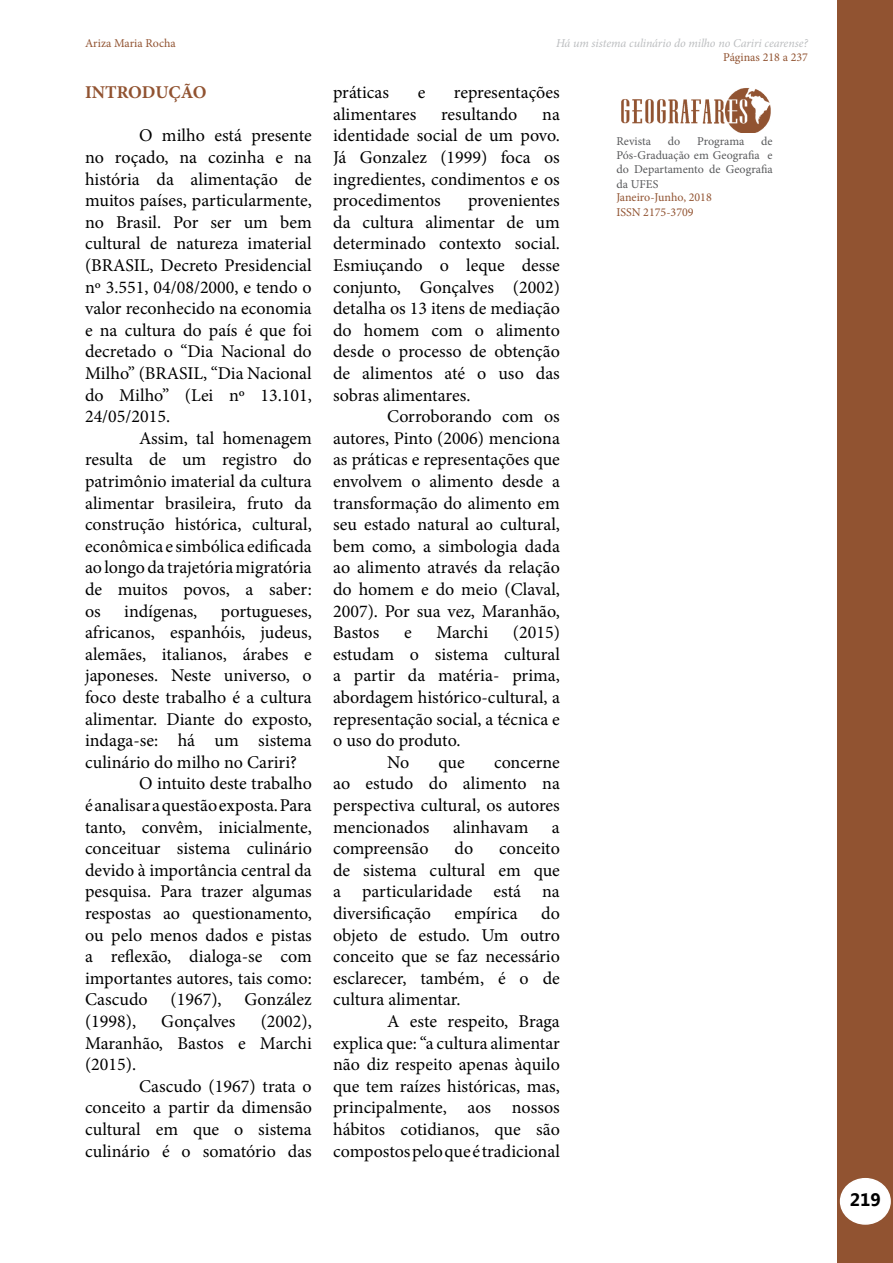
<style>
.page{position:relative;width:893px;height:1263px;background:#fff}
.page>*{position:absolute;margin:0;border:0;box-sizing:border-box;transform-origin:0 0}
.t1{font:18px/21.6px "Minion Pro";color:#000;text-align:justify}
.t2{font:700 18px "Minion Pro";color:#915331}
.t3{font:700 18px "Segoe UI";color:#000}
.t4{font:12px/14.4px "Minion Pro";color:#58595b;text-align:justify}
.t5{font:12px/14.4px "Minion Pro";color:#915331}
.t6{font:italic 12px "Minion Pro";letter-spacing:-.005em;color:#bcbec0}
</style>
<div class="page">
<div style="left:838px;top:0;width:55px;height:1263px;background:#915331"></div>
<div style="left:841px;top:1179px;width:49px;height:45px;background:#fff;border-radius:50%"></div>
<div style="left:840px;top:1178px;width:51px;height:47px;border:2px solid #fff;border-radius:50%"></div>
<img style="left:621px;top:88px;width:150px;height:45px">
<p class="t5" style="left:85px;top:36px;width:92px">Ariza Maria Rocha</p>
<p class="t2" style="left:85px;top:80px;width:123px">INTRODUÇÃO</p>
<p class="t1" style="left:85px;top:125px;width:228px;text-indent:54px">O milho está presente no roçado, na cozinha e na história da alimentação de muitos países, particularmente, no Brasil. Por ser um bem cultural de natureza imaterial (BRASIL, Decreto Presidencial nº 3.551, 04/08/2000, e tendo o valor reconhecido na economia e na cultura do país é que foi decretado o “Dia Nacional do Milho” (BRASIL, “Dia Nacional do Milho” (Lei nº 13.101, 24/05/2015.</p>
<p class="t1" style="left:85px;top:427px;width:228px;text-indent:54px">Assim, tal homenagem resulta de um registro do patrimônio imaterial da cultura alimentar brasileira, fruto da construção histórica, cultural, econômica e simbólica edificada ao longo da trajetória migratória de muitos povos, a saber: os</p>
<p class="t1" style="left:124px;top:600px;width:75px">indígenas,</p>
<p class="t1" style="left:221px;top:600px;width:93px">portugueses,</p>
<p class="t1" style="left:85px;top:622px;width:228px">africanos, espanhóis, judeus,</p>
<p class="t1" style="left:85px;top:643px;width:228px">alemães, italianos, árabes e</p>
<p class="t1" style="left:85px;top:665px;width:228px">japoneses. Neste universo, o</p>
<p class="t1" style="left:85px;top:686px;width:228px">foco deste trabalho é a cultura</p>
<p class="t1" style="left:85px;top:708px;width:228px">alimentar. Diante do exposto,</p>
<p class="t1" style="left:85px;top:730px;width:228px">indaga-se: há um sistema</p>
<p class="t1" style="left:85px;top:751px;width:214px">culinário do milho no Cariri?</p>
<p class="t1" style="left:139px;top:773px;width:174px">O intuito deste trabalho</p>
<p class="t1" style="left:85px;top:794px;width:228px">é analisar a questão exposta. Para</p>
<p class="t1" style="left:85px;top:816px;width:228px">tanto, convêm, inicialmente,</p>
<p class="t1" style="left:85px;top:838px;width:228px">conceituar sistema culinário</p>
<p class="t1" style="left:85px;top:859px;width:228px">devido à importância central da</p>
<p class="t1" style="left:85px;top:881px;width:228px">pesquisa. Para trazer algumas</p>
<p class="t1" style="left:85px;top:902px;width:228px">respostas ao questionamento,</p>
<p class="t1" style="left:85px;top:924px;width:228px">ou pelo menos dados e pistas</p>
<p class="t1" style="left:85px;top:946px;width:228px">a reflexão, dialoga-se com</p>
<p class="t1" style="left:85px;top:967px;width:228px">importantes autores, tais como:</p>
<p class="t1" style="left:85px;top:989px;width:64px">Cascudo</p>
<p class="t1" style="left:171px;top:989px;width:53px">(1967),</p>
<p class="t1" style="left:245px;top:989px;width:69px">González</p>
<p class="t1" style="left:85px;top:1010px;width:53px">(1998),</p>
<p class="t1" style="left:161px;top:1010px;width:76px">Gonçalves</p>
<p class="t1" style="left:85px;top:1010px;width:228px;text-indent:176px">(2002), Maranhão, Bastos e Marchi (2015).</p>
<p class="t1" style="left:85px;top:1075px;width:228px;text-indent:54px">Cascudo (1967) trata o conceito a partir da dimensão cultural em que o sistema culinário é o somatório das</p>
<p class="t6" style="left:556px;top:35px;width:253px">Há um sistema culinário do milho no Cariri cearense?</p>
<p class="t5" style="left:723px;top:50px;width:86px">Páginas 218 a 237</p>
<p class="t1" style="left:333px;top:82px;width:57px">práticas</p>
<p class="t1" style="left:418px;top:82px;width:9px">e</p>
<p class="t1" style="left:454px;top:82px;width:107px">representações</p>
<p class="t1" style="left:333px;top:103px;width:85px">alimentares</p>
<p class="t1" style="left:441px;top:103px;width:78px">resultando</p>
<p class="t1" style="left:333px;top:103px;width:228px;text-indent:209px">na identidade social de um povo.<br>Já Gonzalez (1999) foca os ingredientes, condimentos e os procedimentos</p>
<p class="t1" style="left:333px;top:190px;width:228px;text-indent:135px">provenientes da cultura alimentar de um determinado contexto social.<br>Esmiuçando o leque desse conjunto, Gonçalves (2002) detalha os 13 itens de mediação do homem com o alimento desde o processo de obtenção de alimentos até o uso das sobras alimentares.</p>
<p class="t1" style="left:333px;top:406px;width:228px;text-indent:54px">Corroborando com os autores, Pinto (2006) menciona as práticas e representações que envolvem o alimento desde a transformação do alimento em seu estado natural ao cultural, bem como, a simbologia dada ao alimento através da relação do homem e do meio (Claval, 2007). Por sua vez, Maranhão, Bastos</p>
<p class="t1" style="left:404px;top:622px;width:9px">e</p>
<p class="t1" style="left:436px;top:622px;width:53px">Marchi</p>
<p class="t1" style="left:513px;top:622px;width:49px">(2015)</p>
<p class="t1" style="left:333px;top:643px;width:228px">estudam o sistema cultural</p>
<p class="t1" style="left:333px;top:665px;width:228px">a partir da matéria- prima,</p>
<p class="t1" style="left:333px;top:686px;width:228px">abordagem histórico-cultural, a</p>
<p class="t1" style="left:333px;top:708px;width:228px">representação social, a técnica e</p>
<p class="t1" style="left:333px;top:730px;width:129px">o uso do produto.</p>
<p class="t1" style="left:387px;top:751px;width:24px">No</p>
<p class="t1" style="left:438px;top:751px;width:28px">que</p>
<p class="t1" style="left:333px;top:751px;width:228px;text-indent:161px">concerne ao estudo do alimento na perspectiva cultural, os autores mencionados</p>
<p class="t1" style="left:453px;top:816px;width:77px">alinhavam</p>
<p class="t1" style="left:552px;top:816px;width:9px">a</p>
<p class="t1" style="left:333px;top:838px;width:97px">compreensão</p>
<p class="t1" style="left:454px;top:838px;width:20px">do</p>
<p class="t1" style="left:333px;top:838px;width:228px;text-indent:166px">conceito de sistema cultural em que a particularidade está na diversificação</p>
<p class="t1" style="left:333px;top:902px;width:228px;text-indent:208px">do objeto de estudo. Um outro conceito que se faz necessário esclarecer, também, é o de cultura alimentar.</p>
<p class="t1" style="left:333px;top:1010px;width:228px;text-indent:54px">A este respeito, Braga explica que: “a cultura alimentar não diz respeito apenas àquilo que tem raízes históricas, mas, principalmente, aos nossos hábitos cotidianos, que são compostos pelo que é tradicional</p>
<p class="t1" style="left:454px;top:902px;width:65px">empírica</p>
<p class="t4" style="left:616px;top:134px;width:36px">Revista</p>
<p class="t4" style="left:668px;top:134px;width:14px">do</p>
<p class="t4" style="left:697px;top:134px;width:49px">Programa</p>
<p class="t4" style="left:616px;top:134px;width:158px;text-indent:145px">de Pós-Graduação em Geografia e do Departamento de Geografia da UFES</p>
<p class="t5" style="left:616px;top:190px;width:97px">Janeiro-Junho, 2018<br>ISSN 2175-3709</p>
<p class="t3" style="left:850px;top:1187px;width:33px">219</p>
</div>
